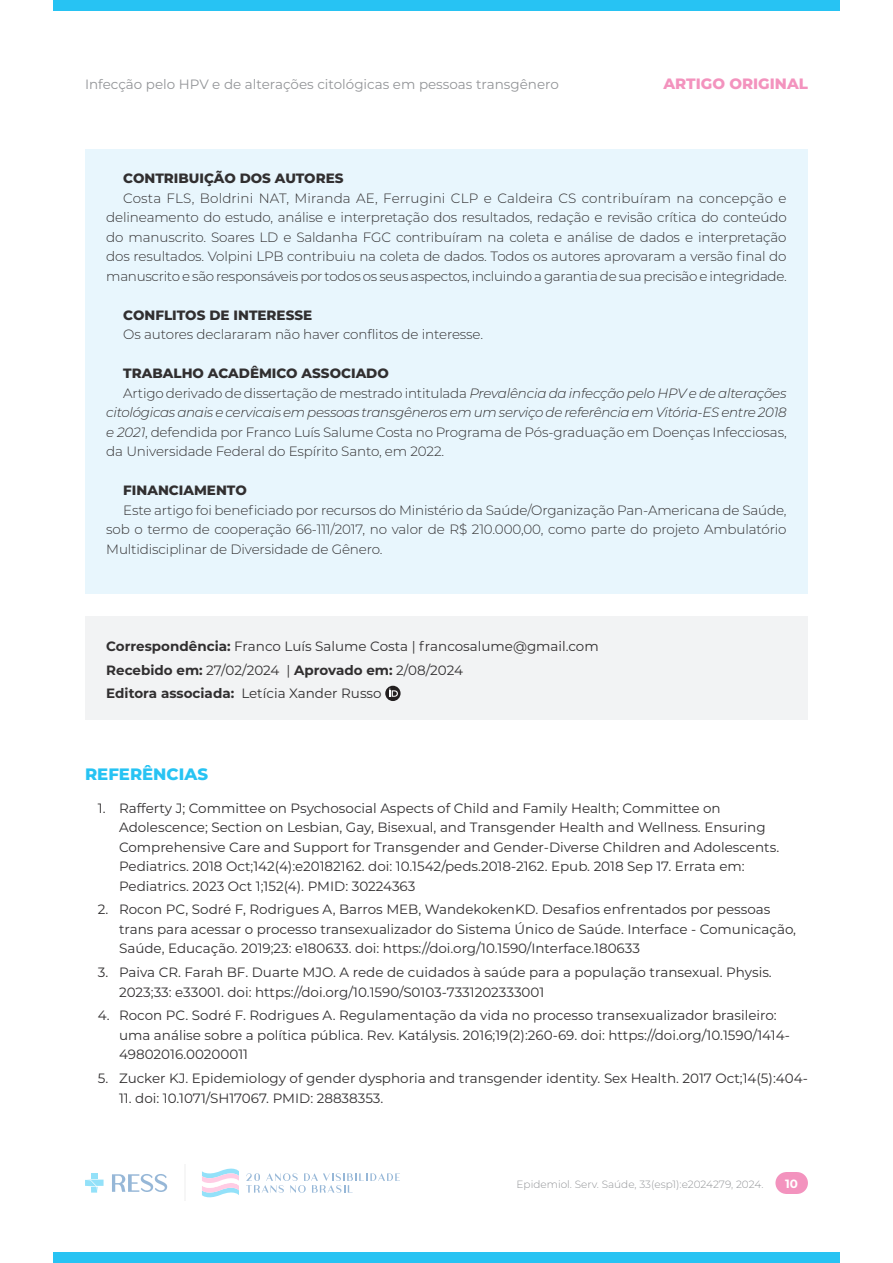
<style>
.page{position:relative;width:893px;height:1263px;background:#fff}
.page>*{position:absolute;margin:0;border:0;box-sizing:border-box;transform-origin:0 0}
.subtitulo{font:800 16.5px "Montserrat";color:#27c3f3}
.t1{font:800 15px "Montserrat";color:#f393be}
.correspondencia{font:13.5px/19.5px "Montserrat";color:#312f30}
.contribuicoes{font:300 13.5px/19.5px "Montserrat";letter-spacing:-.02em;color:#312f30;text-align:justify}
.trabalho{font:300 13.5px/19.5px "Montserrat";letter-spacing:-.01em;color:#312f30;text-align:justify}
.financiamento{font:300 13.5px/19.5px "Montserrat";letter-spacing:-.01em;color:#312f30;text-align:justify}
.contribuicao_titulo{font:800 13.5px "Montserrat";color:#312f30}
.t2{font:13.5px "Montserrat";color:#939598}
.correspondencia-2{font:700 13.5px "Montserrat";color:#312f30}
.t3{font:700 12px "Montserrat";color:#fff}
.t4{font:300 10.5px "Montserrat";color:#939598}
.s1{font-style:italic}
.s2{font-weight:700}
.s3{font-weight:400}
</style>
<div class="page">
<div style="left:53px;top:0;width:787px;height:11px;background:#27c3f3"></div>
<div style="left:53px;top:1252px;width:787px;height:11px;background:#27c3f3"></div>
<div style="left:775px;top:1172px;width:22px;height:22px;background:#f393be;border-radius:50%"></div>
<div style="left:786px;top:1172px;width:22px;height:22px;background:#f393be;border-radius:50%"></div>
<div style="left:786px;top:1172px;width:11px;height:22px;background:#f393be"></div>
<hr style="left:184px;top:1164px;width:1px;height:37px;background:#ededed">
<svg style="left:85px;top:1173px;width:19px;height:19px"></svg>
<svg style="left:112px;top:1174px;width:55px;height:18px"></svg>
<svg style="left:202px;top:1168px;width:37px;height:30px"></svg>
<svg style="left:246px;top:1173px;width:154px;height:20px"></svg>
<div style="left:85px;top:617px;width:723px;height:103px;background:#f2f3f4"></div>
<svg style="left:385px;top:686px;width:16px;height:15px"></svg>
<svg style="left:389px;top:688px;width:9px;height:9px"></svg>
<div style="left:85px;top:149px;width:723px;height:444px;background:#e8f6fd"></div>
<p class="t2" style="left:85px;top:75px;width:475px">Infecção pelo HPV e de alterações citológicas em pessoas transgênero</p>
<p class="t1" style="left:663px;top:73px;width:146px">ARTIGO ORIGINAL</p>
<p class="contribuicao_titulo" style="left:123px;top:168px;width:222px">CONTRIBUIÇÃO DOS AUTORES</p>
<p class="contribuicoes" style="left:106px;top:188px;width:682px;text-indent:17px">Costa FLS, Boldrini NAT, Miranda AE, Ferrugini CLP e Caldeira CS contribuíram na concepção e delineamento do estudo, análise e interpretação dos resultados, redação e revisão crítica do conteúdo do manuscrito. Soares LD e Saldanha FGC contribuíram na coleta e análise de dados e interpretação dos resultados. Volpini LPB contribuiu na coleta de dados. Todos os autores aprovaram a versão final do manuscrito e são responsáveis por todos os seus aspectos, incluindo a garantia de sua precisão e integridade.</p>
<p class="contribuicao_titulo" style="left:123px;top:305px;width:190px">CONFLITOS DE INTERESSE</p>
<p class="trabalho" style="left:123px;top:324px;width:361px">Os autores declararam não haver conflitos de interesse.</p>
<p class="contribuicao_titulo" style="left:123px;top:363px;width:267px">TRABALHO ACADÊMICO ASSOCIADO</p>
<p class="trabalho" style="left:106px;top:383px;width:682px;text-indent:17px">Artigo derivado de dissertação de mestrado intitulada <span class="s1">Prevalência da infecção pelo HPV e de alterações citológicas anais e cervicais em pessoas transgêneros em um serviço de referência em Vitória-ES entre 2018 e 2021</span>, defendida por Franco Luís Salume Costa no Programa de Pós-graduação em Doenças Infecciosas, da Universidade Federal do Espírito Santo, em 2022.</p>
<p class="contribuicao_titulo" style="left:123px;top:480px;width:125px">FINANCIAMENTO</p>
<p class="financiamento" style="left:106px;top:500px;width:682px;text-indent:17px">Este artigo foi beneficiado por recursos do Ministério da Saúde/Organização Pan-Americana de Saúde, sob o termo de cooperação 66-111/2017, no valor de R$ 210.000,00, como parte do projeto Ambulatório Multidisciplinar de Diversidade de Gênero.</p>
<p class="correspondencia" style="left:106px;top:636px;width:494px"><span class="s2">Correspondência:</span> Franco Luís Salume Costa | francosalume@gmail.com</p>
<p class="correspondencia-2" style="left:106px;top:660px;width:358px">Recebido em: <span class="s3">27/02/2024 |</span> Aprovado em: <span class="s3">2/08/2024</span></p>
<p class="correspondencia" style="left:106px;top:683px;width:277px"><span class="s2">Editora associada:</span> Letícia Xander Russo</p>
<p class="subtitulo" style="left:85px;top:762px;width:124px">REFERÊNCIAS</p>
<p class="correspondencia" style="left:119px;top:798px;width:662px;text-indent:-21px">1. Rafferty J; Committee on Psychosocial Aspects of Child and Family Health; Committee on Adolescence; Section on Lesbian, Gay, Bisexual, and Transgender Health and Wellness. Ensuring Comprehensive Care and Support for Transgender and Gender-Diverse Children and Adolescents.<br>Pediatrics. 2018 Oct;142(4):e20182162. doi: 10.1542/peds.2018-2162. Epub. 2018 Sep 17. Errata em:<br>Pediatrics. 2023 Oct 1;152(4). PMID: 30224363</p>
<p class="correspondencia" style="left:119px;top:899px;width:678px;text-indent:-21px">2. Rocon PC, Sodré F, Rodrigues A, Barros MEB, WandekokenKD. Desafios enfrentados por pessoas trans para acessar o processo transexualizador do Sistema Único de Saúde. Interface - Comunicação,<br>Saúde, Educação. 2019;23: e180633. doi: https://doi.org/10.1590/Interface.180633</p>
<p class="correspondencia" style="left:119px;top:962px;width:654px;text-indent:-21px">3. Paiva CR. Farah BF. Duarte MJO. A rede de cuidados à saúde para a população transexual. Physis.<br>2023;33: e33001. doi: https://doi.org/10.1590/S0103-7331202333001</p>
<p class="correspondencia" style="left:119px;top:1005px;width:672px;text-indent:-21px">4. Rocon PC. Sodré F. Rodrigues A. Regulamentação da vida no processo transexualizador brasileiro: uma análise sobre a política pública. Rev. Katálysis. 2016;19(2):260-69. doi: https://doi.org/10.1590/1414-<br>49802016.00200011</p>
<p class="correspondencia" style="left:98px;top:1068px;width:712px">5. Zucker KJ. Epidemiology of gender dysphoria and transgender identity. Sex Health. 2017 Oct;14(5):404-</p>
<p class="correspondencia" style="left:119px;top:1088px;width:266px">11. doi: 10.1071/SH17067. PMID: 28838353.</p>
<p class="t4" style="left:517px;top:1177px;width:249px">Epidemiol. Serv. Saúde, 33(esp1):e2024279, 2024.</p>
<p class="t3" style="left:785px;top:1175px;width:14px">10</p>
</div>
